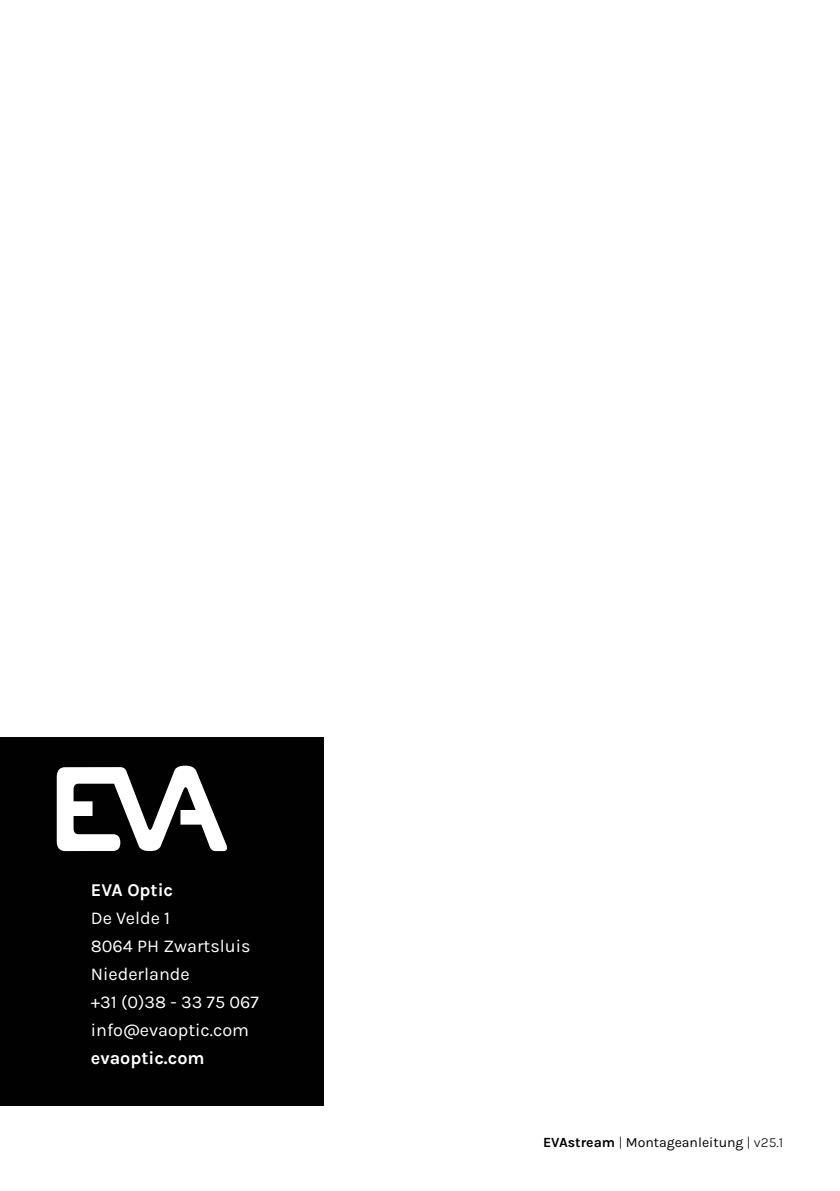
<style>
.page{position:relative;width:840px;height:1191px;background:#fff}
.page>*{position:absolute;margin:0;border:0;box-sizing:border-box;transform-origin:0 0}
.t1{font:18px/28px "Karla";color:#fff}
.t2{font:700 18px "Karla";color:#fff}
.t3{font:14px "Karla";color:#010101}
.s1{font-weight:700}
.s2{font-weight:300}
</style>
<div class="page">
<div style="left:0;top:737px;width:323px;height:369px;background:#010101"></div>
<svg style="left:57px;top:765px;width:170px;height:86px"></svg>
<p class="t2" style="left:91px;top:877px;width:84px">EVA Optic</p>
<p class="t1" style="left:91px;top:903px;width:169px">De Velde 1<br>8064 PH Zwartsluis<br>Niederlande<br>+31 (0)38 - 33 75 067 info@evaoptic.com</p>
<p class="t2" style="left:91px;top:1045px;width:115px">evaoptic.com</p>
<p class="t3" style="left:542px;top:1133px;width:241px"><span class="s1">EVAstream</span> <span class="s2">|</span> Montageanleitung <span class="s2">| v25.1</span></p>
</div>
